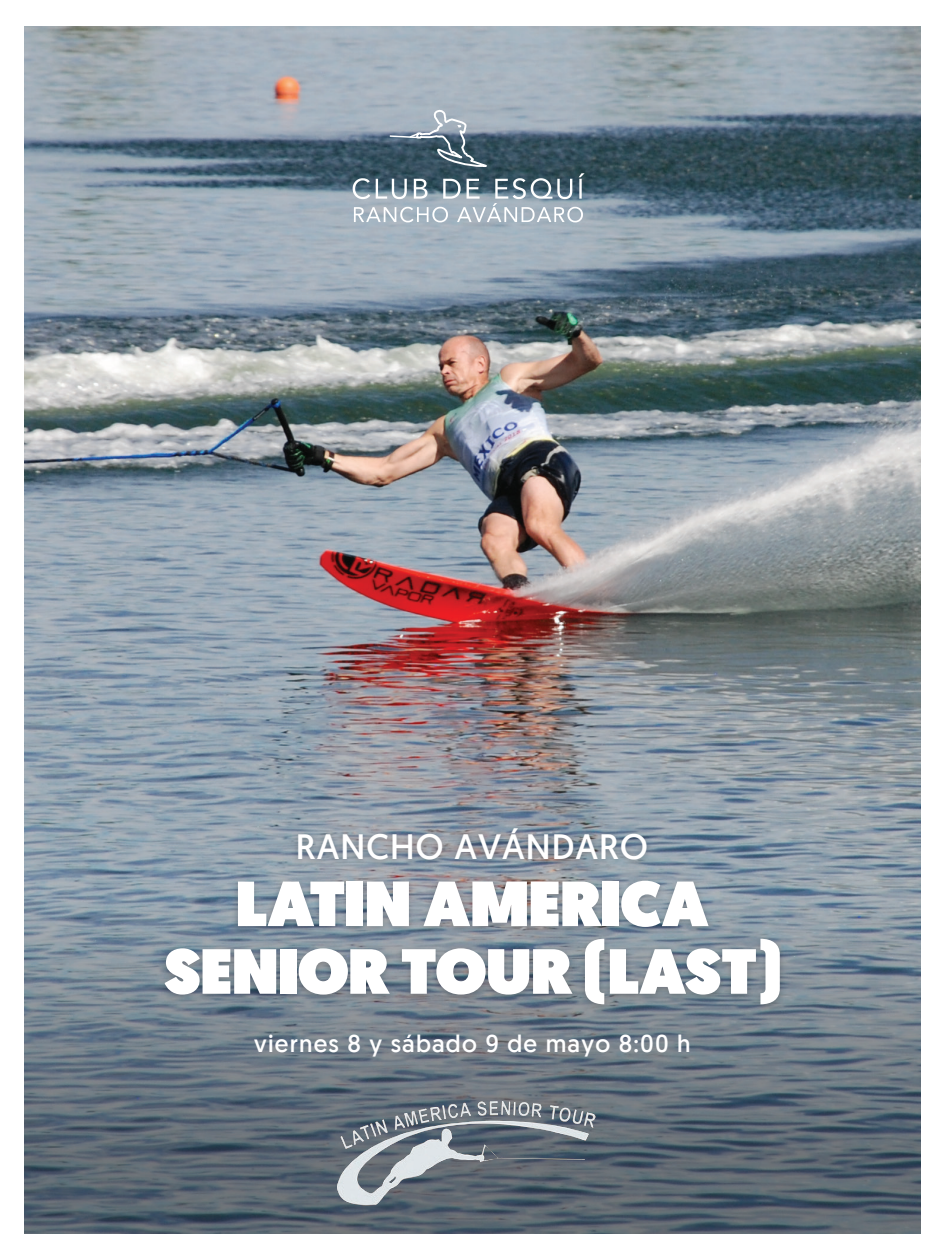
<style>
.page{position:relative;width:945px;height:1260px;background:#fff}
.page>*{position:absolute;margin:0;border:0;box-sizing:border-box;transform-origin:0 0}
.t1{font:900 63.7px/67.5px "Geomanist";color:#fff;text-align:center}
.t2{font:35.18px "Geomanist";letter-spacing:.03em;color:#fff}
.t3{font:24.32px "Geomanist";letter-spacing:.05em;color:#fff}
</style>
<div class="page">
<img style="left:25px;top:26px;width:895px;height:861px">
<svg style="left:24px;top:887px;width:896px;height:346px;background:#65727e"></svg>
<img style="left:287px;top:821px;width:371px;height:44px">
<img style="left:155px;top:865px;width:635px;height:163px">
<svg style="left:353px;top:108px;width:232px;height:114px;background:#788b97"></svg>
<img style="left:334px;top:1099px;width:265px;height:115px">
<p class="t2" style="left:296px;top:832px;width:354px">RANCHO AVÁNDARO</p>
<p class="t1" style="left:164px;top:872px;width:619px">LATIN AMERICA<br>SENIOR TOUR (LAST)</p>
<p class="t3" style="left:254px;top:1034px;width:438px">viernes 8 y sábado 9 de mayo 8:00 h</p>
</div>
